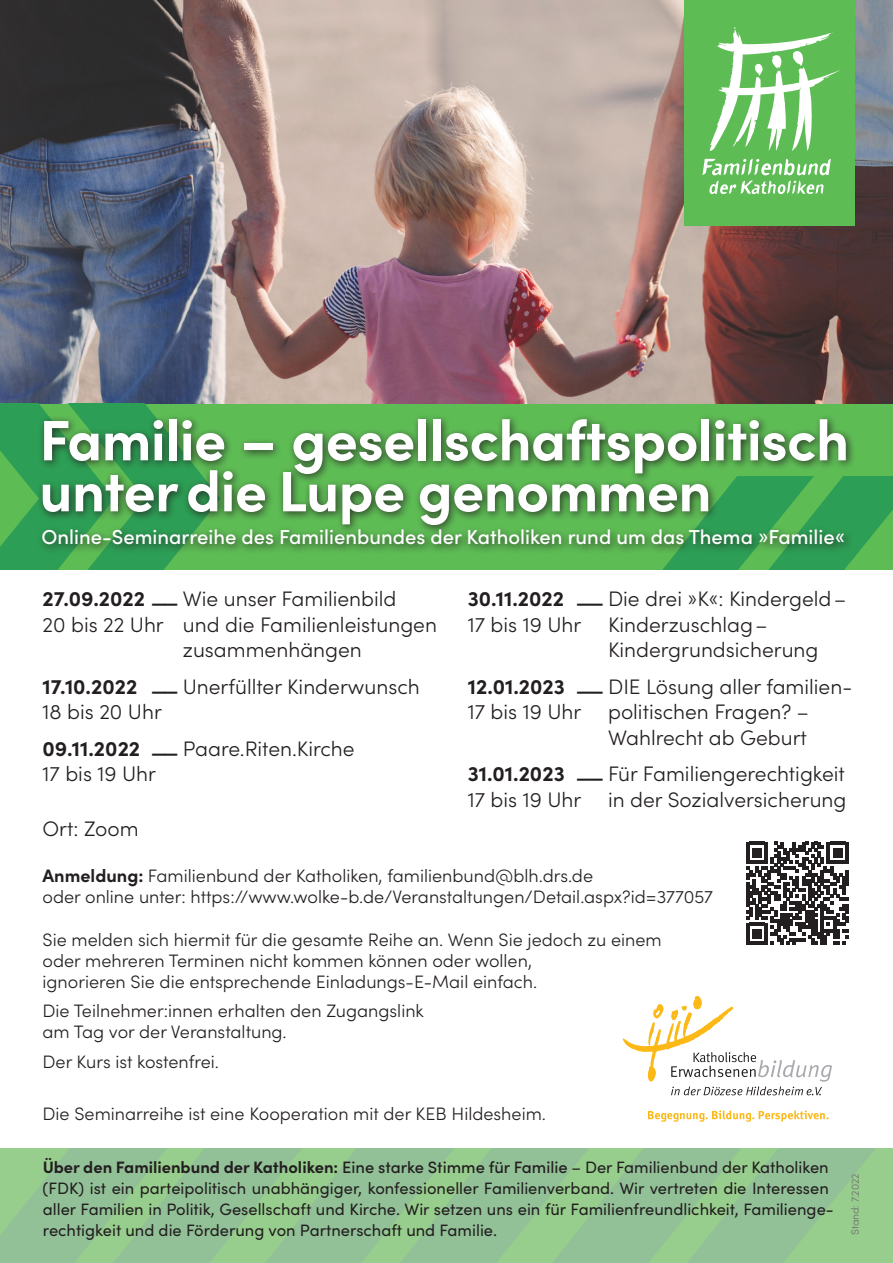
<style>
.page{position:relative;width:893px;height:1263px;background:#fff}
.page>*{position:absolute;margin:0;border:0;box-sizing:border-box;transform-origin:0 0}
.t1{font:700 57px/51px "Sofia Pro";letter-spacing:-.01em;color:#fff}
.t2{font:300 21px/25.5px "Sofia Pro";color:#231f20}
.t3{font:500 20.25px "Sofia Pro";color:#fff}
.Rückseite_Grundtext{font:300 18px/21px "Sofia Pro";color:#231f20}
.t4{font:16.5px/21px "Sofia Pro";color:#231f20}
.t5{font:300 10.5px "Sofia Pro";color:#6c6d70}
.s1{font-weight:700}
.s2{font-weight:500}
</style>
<div class="page">
<img style="left:0;top:0;width:893px;height:404px">
<div style="left:685px;top:0;width:170px;height:225px;background:#5ebc55"></div>
<svg style="left:702px;top:159px;width:129px;height:16px"></svg>
<svg style="left:709px;top:181px;width:115px;height:13px"></svg>
<svg style="left:709px;top:27px;width:131px;height:124px"></svg>
<div style="left:0;top:404px;width:893px;height:166px;background:#5ebc55"></div>
<svg style="left:662px;top:476px;width:231px;height:94px"></svg>
<svg style="left:0;top:404px;width:176px;height:166px"></svg>
<div style="left:37px;top:413px;width:819px;height:141px;background:#231f20;opacity:.8"></div>
<svg style="left:0;top:1148px;width:892px;height:115px;background:#94c593"></svg>
<svg style="left:746px;top:842px;width:103px;height:102px"></svg>
<svg style="left:623px;top:996px;width:209px;height:99px"></svg>
<svg style="left:648px;top:1110px;width:181px;height:12px"></svg>
<p class="t1" style="left:39px;top:410px;width:811px">Familie – gesellschaftspolitisch unter die Lupe genommen</p>
<p class="t3" style="left:41px;top:522px;width:805px">Online-Seminarreihe des Familienbundes der Katholiken rund um das Thema »Familie«</p>
<p class="t2" style="left:43px;top:585px;width:355px"><span class="s1">27.09.2022 __</span> Wie unser Familienbild<br>20 bis 22 Uhr</p>
<p class="t2" style="left:183px;top:610px;width:256px">und die Familienleistungen zusammenhängen</p>
<p class="t2" style="left:43px;top:672px;width:379px"><span class="s1">17.10.2022 __</span> Unerfüllter Kinderwunsch<br>18 bis 20 Uhr</p>
<p class="t2" style="left:43px;top:734px;width:314px"><span class="s1">09.11.2022 __</span> Paare.Riten.Kirche<br>17 bis 19 Uhr</p>
<p class="t2" style="left:468px;top:585px;width:380px"><span class="s1">30.11.2022 __</span> Die drei »K«: Kindergeld–<br>17 bis 19 Uhr</p>
<p class="t2" style="left:608px;top:611px;width:212px">Kinderzuschlag–<br>Kindergrundsicherung</p>
<p class="t2" style="left:468px;top:673px;width:383px"><span class="s1">12.01.2023 __</span> DIE Lösung aller familien-<br>17 bis 19 Uhr</p>
<p class="t2" style="left:608px;top:698px;width:202px">politischen Fragen? –<br>Wahlrecht ab Geburt</p>
<p class="t2" style="left:468px;top:760px;width:379px"><span class="s1">31.01.2023 __</span> Für Familiengerechtigkeit<br>17 bis 19 Uhr</p>
<p class="t2" style="left:608px;top:785px;width:240px">in der Sozialversicherung</p>
<p class="t2" style="left:43px;top:814px;width:98px">Ort: Zoom</p>
<p class="Rückseite_Grundtext" style="left:43px;top:864px;width:672px"><span class="s1">Anmeldung:</span> Familienbund der Katholiken, familienbund@blh.drs.de<br>oder online unter: https://www.wolke-b.de/Veranstaltungen/Detail.aspx?id=377057</p>
<p class="Rückseite_Grundtext" style="left:43px;top:928px;width:621px">Sie melden sich hiermit für die gesamte Reihe an. Wenn Sie jedoch zu einem oder mehreren Terminen nicht kommen können oder wollen,<br>ignorieren Sie die entsprechende Einladungs-E-Mail einfach.</p>
<p class="Rückseite_Grundtext" style="left:43px;top:999px;width:383px">Die Teilnehmer:innen erhalten den Zugangslink am Tag vor der Veranstaltung.</p>
<p class="Rückseite_Grundtext" style="left:43px;top:1050px;width:178px">Der Kurs ist kostenfrei.</p>
<p class="Rückseite_Grundtext" style="left:43px;top:1102px;width:505px">Die Seminarreihe ist eine Kooperation mit der KEB Hildesheim.</p>
<p class="t4" style="left:43px;top:1156px;width:793px"><span class="s1">Über den Familienbund der Katholiken:</span> <span class="s2">Eine starke Stimme für Familie</span> – Der Familienbund der Katholiken (FDK) ist ein parteipolitisch unabhängiger, konfessioneller Familienverband. Wir vertreten die Interessen aller Familien in Politik, Gesellschaft und Kirche. Wir setzen uns ein für Familienfreundlichkeit, Familienge&shy;rechtigkeit und die Förderung von Partnerschaft und Familie.</p>
<p class="t5" style="left:848px;top:1235px;width:63px;rotate:-90deg">Stand: 7.2022</p>
</div>
